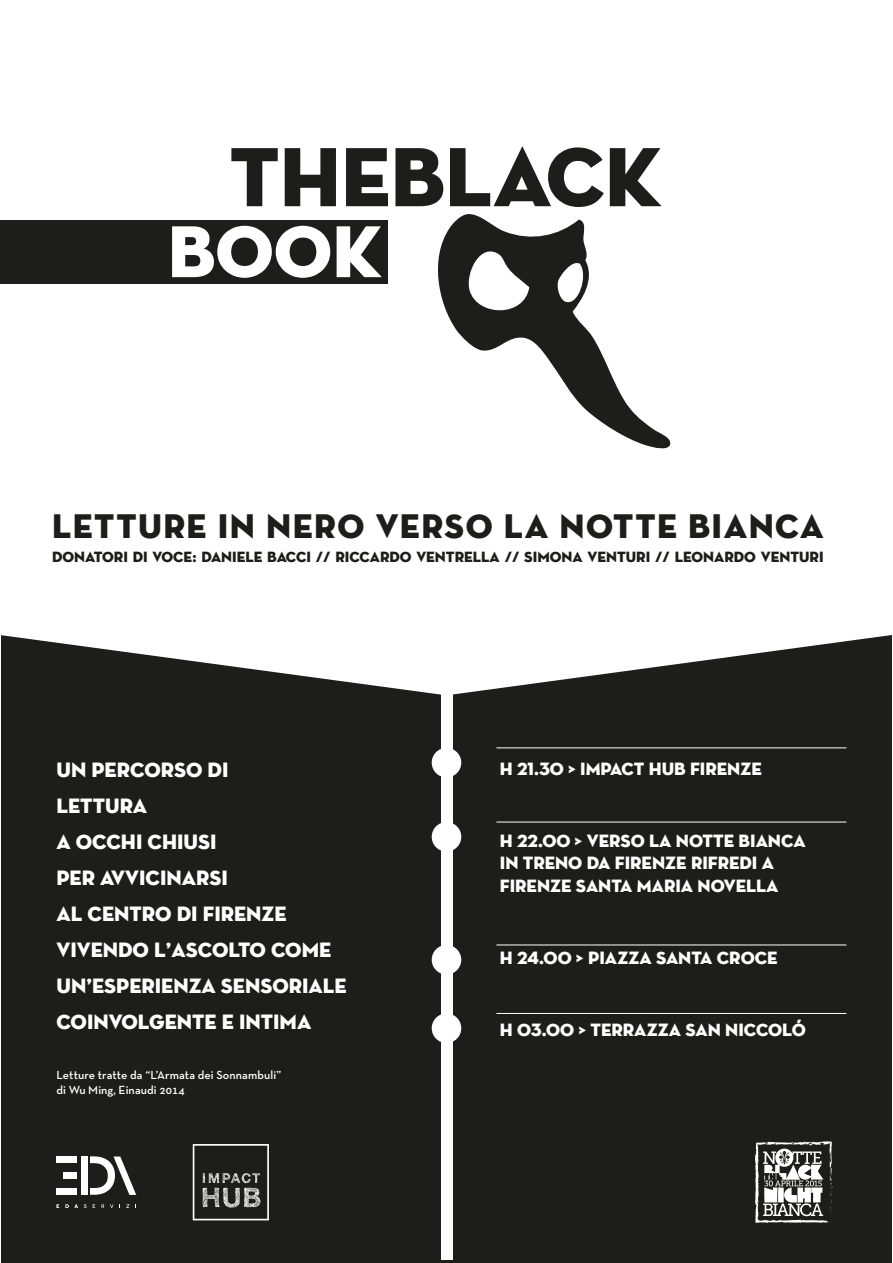
<style>
.page{position:relative;width:893px;height:1263px;background:#fff}
.page>*{position:absolute;margin:0;border:0;box-sizing:border-box;transform-origin:0 0}
.t1{font:34.5px "Neutra Disp Titling";letter-spacing:.04em;color:#1d1d1b}
.t2{font:21px/36px "Neutra Disp Titling";color:#fff}
.t3{font:18px/22.5px "Neutra Disp Titling";color:#fff}
.t4{font:15px "Neutra Disp Titling";color:#1d1d1b}
.t5{font:600 12px/14.4px "Neutra Text TF";letter-spacing:.01em;color:#fff}
</style>
<div class="page">
<div style="left:1px;top:633px;width:891px;height:630px;background:#1d1d1b"></div>
<div style="left:0;top:220px;width:388px;height:63px;background:#1d1d1b"></div>
<svg style="left:231px;top:148px;width:47px;height:58px"></svg>
<svg style="left:285px;top:148px;width:51px;height:58px"></svg>
<svg style="left:346px;top:148px;width:42px;height:58px"></svg>
<svg style="left:395px;top:148px;width:48px;height:58px"></svg>
<svg style="left:450px;top:147px;width:154px;height:60px"></svg>
<svg style="left:610px;top:148px;width:52px;height:58px"></svg>
<svg style="left:172px;top:226px;width:158px;height:52px"></svg>
<svg style="left:337px;top:226px;width:45px;height:51px"></svg>
<svg style="left:438px;top:214px;width:233px;height:235px"></svg>
<svg style="left:1px;top:633px;width:891px;height:62px;fill:#fff"></svg>
<div style="left:441px;top:630px;width:11px;height:630px;background:#fff"></div>
<div style="left:432px;top:748px;width:29px;height:29px;background:#fff;border-radius:50%"></div>
<div style="left:432px;top:822px;width:29px;height:29px;background:#fff;border-radius:50%"></div>
<div style="left:432px;top:945px;width:29px;height:29px;background:#fff;border-radius:50%"></div>
<div style="left:432px;top:1013px;width:29px;height:30px;background:#fff;border-radius:50%"></div>
<hr style="left:496px;top:747px;width:350px;height:1px;background:#fff">
<hr style="left:496px;top:822px;width:350px;height:1px;background:#fff">
<hr style="left:496px;top:944px;width:350px;height:1px;background:#fff">
<hr style="left:496px;top:1013px;width:350px;height:1px;background:#fff">
<div style="left:56px;top:1156px;width:21px;height:7px;background:#fff"></div>
<div style="left:56px;top:1188px;width:21px;height:7px;background:#fff"></div>
<div style="left:63px;top:1172px;width:14px;height:7px;background:#fff"></div>
<div style="left:81px;top:1156px;width:7px;height:39px;background:#fff"></div>
<svg style="left:56px;top:1204px;width:3px;height:4px"></svg>
<svg style="left:65px;top:1204px;width:13px;height:4px"></svg>
<svg style="left:84px;top:1204px;width:3px;height:4px"></svg>
<svg style="left:110px;top:1204px;width:10px;height:4px"></svg>
<svg style="left:90px;top:1156px;width:46px;height:39px"></svg>
<svg style="left:755px;top:1141px;width:78px;height:82px"></svg>
<svg style="left:193px;top:1144px;width:76px;height:76px"></svg>
<h1 class="t1" style="left:52px;top:504px;width:773px">LETTURE IN NERO VERSO LA NOTTE BIANCA</h1>
<p class="t4" style="left:52px;top:547px;width:773px">DONATORI DI VOCE: DANIELE BACCI // RICCARDO VENTRELLA // SIMONA VENTURI // LEONARDO VENTURI</p>
<p class="t2" style="left:56px;top:752px;width:292px">UN PERCORSO DI<br>LETTURA<br>A OCCHI CHIUSI<br>PER AVVICINARSI<br>AL CENTRO DI FIRENZE<br>VIVENDO L’ASCOLTO COME<br>UN’ESPERIENZA SENSORIALE<br>COINVOLGENTE E INTIMA</p>
<p class="t3" style="left:500px;top:757px;width:264px">H 21.30 &gt; IMPACT HUB FIRENZE</p>
<p class="t3" style="left:500px;top:829px;width:307px">H 22.00 &gt; VERSO LA NOTTE BIANCA<br>IN TRENO DA FIRENZE RIFREDI A<br>FIRENZE SANTA MARIA NOVELLA</p>
<p class="t3" style="left:500px;top:946px;width:279px">H 24.00 &gt; PIAZZA SANTA CROCE</p>
<p class="t3" style="left:500px;top:1018px;width:308px">H 03.00 &gt; TERRAZZA SAN NICCOLÓ</p>
<p class="t5" style="left:56px;top:1068px;width:226px">Letture tratte da “L’Armata dei Sonnambuli” di Wu Ming, Einaudi 2014</p>
</div>
